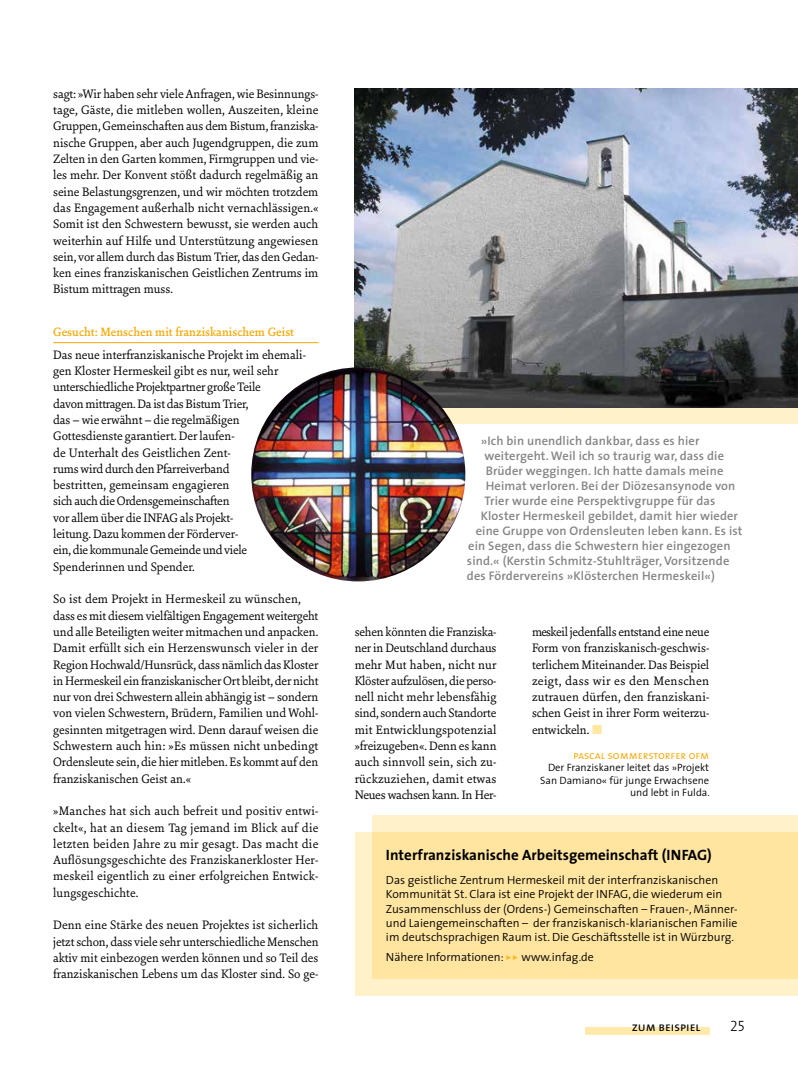
<style>
.page{position:relative;width:798px;height:1074px;background:#fff}
.page>*{position:absolute;margin:0;border:0;box-sizing:border-box;transform-origin:0 0}
._2013_kasten_head{font:700 15px "The Sans";color:#000}
.t1{font:15px "The Sans Light Caps";color:#000}
._2013_fliesstext{font:13.12px/16.2px "Sina Nova";letter-spacing:-.005em;color:#000;text-align:justify}
._2013_zwischenhead_l{font:500 12.88px "Sina Nova";color:#f7a600}
._2013_fliesstext-2{font:600 12.5px "The Sans";letter-spacing:.01em;color:#858584}
.t2{font:12.5px "The Sans Caps";color:#000}
._2013_kasten_flatter{font:300 11.88px/14.2px "The Sans";color:#000}
._2013_Autor_ALLES_KL{font:11.25px "The Sans Semi Light Caps";color:#f7a600}
._2016_autor_beschrei{font:300 10.62px/12.5px "The Sans";color:#000;text-align:right}
.s1{color:#ffe8a2}
.s2{color:#fbbb21}
</style>
<div class="page">
<div style="left:585px;top:1028px;width:124px;height:7px;background:#ffeaac"></div>
<div style="left:372px;top:246px;width:425px;height:178px;background:#fff2ca"></div>
<div style="left:354px;top:832px;width:443px;height:163px;background:#fff2ca"></div>
<svg style="left:372px;top:815px;width:425px;height:163px;background:#ffe6a4"></svg>
<hr style="left:53px;top:342px;width:265px;height:1px;background:#f7a600">
<img style="left:354px;top:89px;width:443px;height:318px">
<img style="left:251px;top:367px;width:214px;height:214px;border-radius:107px">
<p class="_2013_fliesstext" style="left:53px;top:85px;width:267px">sagt: »Wir haben sehr viele Anfragen, wie Besinnungs&shy;tage, Gäste, die mitleben wollen, Auszeiten, kleine Gruppen, Gemeinschaften aus dem Bistum, franziska&shy;nische Gruppen, aber auch Jugendgruppen, die zum Zelten in den Garten kommen, Firmgruppen und vie&shy;les mehr. Der Konvent stößt dadurch regelmäßig an seine Belastungsgrenzen, und wir möchten trotzdem das Engagement außerhalb nicht vernachlässigen.« Somit ist den Schwestern bewusst, sie werden auch weiterhin auf Hilfe und Unterstützung angewiesen sein, vor allem durch das Bistum Trier, das den Gedan&shy;ken eines franziskanischen Geistlichen Zentrums im Bistum mittragen muss.</p>
<p class="_2013_zwischenhead_l" style="left:53px;top:323px;width:242px">Gesucht: Menschen mit franziskanischem Geist</p>
<p class="_2013_fliesstext" style="left:53px;top:346px;width:254px;text-align:left">Das neue interfranziskanische Projekt im ehemali&shy;gen Kloster Hermeskeil gibt es nur, weil sehr unterschiedliche Projektpartner große Teile<br>davon mittragen. Da ist das Bistum Trier,<br>das – wie erwähnt – die regelmäßigen Gottesdienste garantiert. Der laufen-<br>de Unterhalt des Geistlichen Zent-<br>rums wird durch den Pfarreiverband<br>bestritten, gemeinsam engagieren<br>sich auch die Ordensgemeinschaften<br>vor allem über die INFAG als Projekt-<br>leitung. Dazu kommen der Förderver-<br>ein, die kommunale Gemeinde und viele Spenderinnen und Spender.</p>
<p class="_2013_fliesstext" style="left:53px;top:590px;width:267px;text-align:left">So ist dem Projekt in Hermeskeil zu wünschen, dass es mit diesem vielfältigen Engagement weitergeht und alle Beteiligten weiter mitmachen und anpacken.<br>Damit erfüllt sich ein Herzenswunsch vieler in der Region Hochwald/Hunsrück, dass nämlich das Kloster in Hermeskeil ein franziskanischer Ort bleibt, der nicht nur von drei Schwestern allein abhängig ist – sondern von vielen Schwestern, Brüdern, Familien und Wohl&shy;gesinnten mitgetragen wird. Denn darauf weisen die Schwestern auch hin: »Es müssen nicht unbedingt Ordensleute sein, die hier mitleben. Es kommt auf den franziskanischen Geist an.«</p>
<p class="_2013_fliesstext" style="left:53px;top:802px;width:267px">»Manches hat sich auch befreit und positiv entwi&shy;ckelt«, hat an diesem Tag jemand im Blick auf die letzten beiden Jahre zu mir gesagt. Das macht die Auflösungsgeschichte des Franziskanerkloster Her&shy;meskeil eigentlich zu einer erfolgreichen Entwick&shy;lungsgeschichte.</p>
<p class="_2013_fliesstext" style="left:53px;top:916px;width:267px">Denn eine Stärke des neuen Projektes ist sicherlich jetzt schon, dass viele sehr unterschiedliche Menschen aktiv mit einbezogen werden können und so Teil des franziskanischen Lebens um das Kloster sind. So ge-</p>
<p class="_2013_fliesstext-2" style="left:480px;top:431px;width:220px">»Ich bin unendlich dankbar, dass es hier</p>
<p class="_2013_fliesstext-2" style="left:484px;top:446px;width:241px">weitergeht. Weil ich so traurig war, dass die</p>
<p class="_2013_fliesstext-2" style="left:485px;top:461px;width:239px">Brüder weggingen. Ich hatte damals meine</p>
<p class="_2013_fliesstext-2" style="left:485px;top:476px;width:251px">Heimat verloren. Bei der Diözesansynode von</p>
<p class="_2013_fliesstext-2" style="left:484px;top:491px;width:232px">Trier wurde eine Perspektivgruppe für das</p>
<p class="_2013_fliesstext-2" style="left:480px;top:506px;width:259px">Kloster Hermeskeil gebildet, damit hier wieder</p>
<p class="_2013_fliesstext-2" style="left:475px;top:521px;width:268px">eine Gruppe von Ordensleuten leben kann. Es ist</p>
<p class="_2013_fliesstext-2" style="left:468px;top:536px;width:264px">ein Segen, dass die Schwestern hier eingezogen</p>
<p class="_2013_fliesstext-2" style="left:467px;top:551px;width:264px">sind.« (Kerstin Schmitz-Stuhlträger, Vorsitzende</p>
<p class="_2013_fliesstext-2" style="left:467px;top:566px;width:249px">des Fördervereins »Klösterchen Hermeskeil«)</p>
<p class="_2013_fliesstext" style="left:354px;top:623px;width:143px">sehen könnten die Franziska&shy;ner in Deutschland durchaus mehr Mut haben, nicht nur Klöster aufzulösen, die perso&shy;nell nicht mehr lebensfähig sind, sondern auch Standorte mit Entwicklungspotenzial »freizugeben«. Denn es kann auch sinnvoll sein, sich zu&shy;rückzuziehen, damit etwas Neues wachsen kann. In Her-</p>
<p class="_2013_fliesstext" style="left:531px;top:623px;width:179px">meskeil jedenfalls entstand eine neue Form von franziskanisch-geschwis&shy;terlichem Miteinander. Das Beispiel zeigt, dass wir es den Menschen zutrauen dürfen, den franziskani&shy;schen Geist in ihrer Form weiterzu&shy;entwickeln. <span class="s1">■</span></p>
<p class="_2013_Autor_ALLES_KL" style="left:573px;top:745px;width:138px">pascal sommerstorfer ofm</p>
<p class="_2016_autor_beschrei" style="left:540px;top:761px;width:171px">Der Franziskaner leitet das »Projekt<br>San Damiano« für junge Erwachsene und lebt in Fulda.</p>
<p class="_2013_kasten_head" style="left:386px;top:842px;width:327px">Interfranziskanische Arbeitsgemeinschaft (INFAG)</p>
<p class="_2013_kasten_flatter" style="left:386px;top:872px;width:353px">Das geistliche Zentrum Hermeskeil mit der interfranziskanischen Kommunität St. Clara ist eine Projekt der INFAG, die wiederum ein Zusammenschluss der (Ordens-) Gemeinschaften – Frauen-, Männer&shy;und Laiengemeinschaften – der franziskanisch-klarianischen Familie im deutschsprachigen Raum ist. Die Geschäftsstelle ist in Würzburg.</p>
<p class="_2013_kasten_flatter" style="left:386px;top:949px;width:209px">Nähere Informationen: <span class="s2">✓✓</span> www.infag.de</p>
<p class="t2" style="left:631px;top:1016px;width:70px">zum beispiel</p>
<p class="t1" style="left:730px;top:1013px;width:16px">25</p>
</div>
